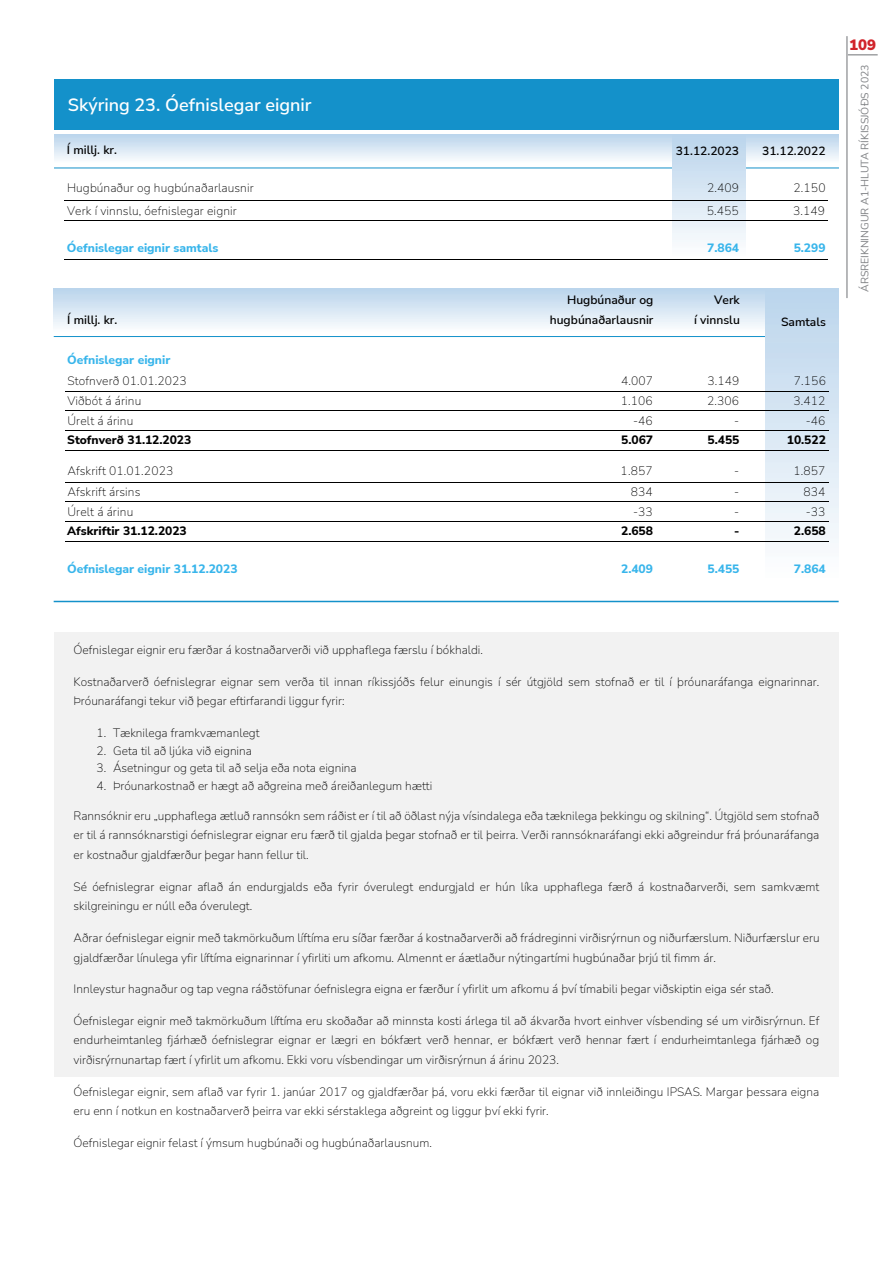
<style>
.page{position:relative;width:893px;height:1263px;background:#fff}
.page>*{position:absolute;margin:0;border:0;box-sizing:border-box;transform-origin:0 0}
.t1{font:600 18px "Nunito Sans";color:#fff}
.t2{font:900 15px "Nunito Sans";color:#d1232a}
.t3{font:200 12px/19.6px "Nunito Sans";letter-spacing:.005em;color:#000}
.t4{font:600 12px/20px "Nunito Sans";color:#000;text-align:right}
.t5{font:800 12px "Nunito Sans";letter-spacing:-.005em;color:#38b5eb}
.t6{font:800 12px "Nunito Sans";letter-spacing:-.005em;color:#000}
.t7{font:10.5px "Nunito Sans";color:#808285}
.s1{font-weight:800;color:#38b5eb}
</style>
<div class="page">
<hr style="left:54px;top:168px;width:785px;height:1px;background:#1491ca">
<div style="left:54px;top:79px;width:785px;height:51px;background:#1491ca"></div>
<svg style="left:54px;top:134px;width:785px;height:26px"></svg>
<hr style="left:846px;top:36px;width:1px;height:262px;background:#808285">
<hr style="left:848px;top:54px;width:30px;height:1px;background:#808285">
<div style="left:54px;top:289px;width:785px;height:42px;background:linear-gradient(to bottom,#bad4ec,#f9fbfd)"></div>
<hr style="left:54px;top:336px;width:785px;height:1px;background:#1491ca">
<div style="left:54px;top:632px;width:785px;height:444px;background:#f2f2f2"></div>
<div style="left:672px;top:135px;width:74px;height:121px;background:linear-gradient(to bottom,#bad4ec,#fcfdfe)"></div>
<div style="left:765px;top:289px;width:74px;height:289px;background:linear-gradient(to bottom,#bad5ec,#f9fafa)"></div>
<hr style="left:64px;top:201px;width:764px;height:1px;background:#000">
<hr style="left:64px;top:220px;width:764px;height:1px;background:#000">
<hr style="left:64px;top:260px;width:764px;height:1px;background:#000">
<hr style="left:54px;top:601px;width:785px;height:1px;background:#1491ca">
<hr style="left:65px;top:391px;width:764px;height:1px;background:#000">
<hr style="left:65px;top:411px;width:764px;height:1px;background:#000">
<hr style="left:65px;top:430px;width:764px;height:1px;background:#000">
<hr style="left:65px;top:450px;width:764px;height:1px;background:#000">
<hr style="left:65px;top:482px;width:764px;height:1px;background:#000">
<hr style="left:65px;top:502px;width:764px;height:1px;background:#000">
<hr style="left:65px;top:521px;width:764px;height:1px;background:#000">
<hr style="left:65px;top:541px;width:764px;height:1px;background:#000">
<p class="t1" style="left:68px;top:92px;width:245px">Skýring 23. Óefnislegar eignir</p>
<p class="t4" style="left:67px;top:139px;width:52px">Í millj. kr.</p>
<p class="t4" style="left:676px;top:141px;width:65px">31.12.2023</p>
<p class="t4" style="left:762px;top:141px;width:65px">31.12.2022</p>
<p class="t3" style="left:67px;top:177px;width:188px">Hugbúnaður og hugbúnaðarlausnir</p>
<p class="t3" style="left:707px;top:177px;width:34px">2.409</p>
<p class="t3" style="left:793px;top:177px;width:34px">2.150</p>
<p class="t3" style="left:67px;top:200px;width:171px">Verk í vinnslu, óefnislegar eignir</p>
<p class="t3" style="left:707px;top:200px;width:34px">5.455</p>
<p class="t3" style="left:793px;top:200px;width:34px">3.149</p>
<p class="t5" style="left:67px;top:240px;width:153px">Óefnislegar eignir samtals</p>
<p class="t5" style="left:707px;top:240px;width:33px">7.864</p>
<p class="t5" style="left:794px;top:240px;width:33px">5.299</p>
<p class="t3" style="left:707px;top:185px;width:34px">5.455</p>
<p class="t3" style="left:793px;top:185px;width:34px">3.149</p>
<p class="t4" style="left:67px;top:310px;width:52px">Í millj. kr.</p>
<p class="t4" style="left:550px;top:290px;width:105px">Hugbúnaður og hugbúnaðarlausnir</p>
<p class="t4" style="left:694px;top:290px;width:47px">Verk<br>í vinnslu</p>
<p class="t4" style="left:567px;top:305px;width:88px">Hugbúnaður og</p>
<p class="t4" style="left:714px;top:305px;width:27px">Verk</p>
<p class="t4" style="left:781px;top:311px;width:46px">Samtals</p>
<p class="t3" style="left:67px;top:348px;width:121px;line-height:21.6px"><span class="s1">Óefnislegar eignir<br></span>Stofnverð 01.01.2023</p>
<p class="t3" style="left:67px;top:363px;width:121px;line-height:21.6px"><span class="s1">Óefnislegar eignir<br></span>Stofnverð 01.01.2023</p>
<p class="t3" style="left:621px;top:371px;width:34px">4.007</p>
<p class="t3" style="left:707px;top:371px;width:34px">3.149</p>
<p class="t3" style="left:794px;top:371px;width:34px">7.156</p>
<p class="t3" style="left:621px;top:386px;width:34px">4.007</p>
<p class="t3" style="left:707px;top:386px;width:34px">3.149</p>
<p class="t3" style="left:793px;top:386px;width:34px">7.156</p>
<p class="t3" style="left:67px;top:391px;width:75px">Viðbót á árinu</p>
<p class="t3" style="left:621px;top:391px;width:34px">1.106</p>
<p class="t3" style="left:707px;top:391px;width:34px">2.306</p>
<p class="t3" style="left:793px;top:391px;width:34px">3.412</p>
<p class="t3" style="left:67px;top:410px;width:67px">Úrelt á árinu</p>
<p class="t3" style="left:633px;top:410px;width:21px">-46</p>
<p class="t3" style="left:734px;top:410px;width:7px">-</p>
<p class="t3" style="left:806px;top:410px;width:21px">-46</p>
<p class="t6" style="left:67px;top:432px;width:126px">Stofnverð 31.12.2023</p>
<p class="t6" style="left:621px;top:432px;width:33px">5.067</p>
<p class="t6" style="left:708px;top:432px;width:33px">5.455</p>
<p class="t6" style="left:787px;top:432px;width:41px">10.522</p>
<p class="t3" style="left:67px;top:460px;width:107px">Afskrift 01.01.2023</p>
<p class="t3" style="left:621px;top:460px;width:34px">1.857</p>
<p class="t3" style="left:734px;top:460px;width:7px">-</p>
<p class="t3" style="left:793px;top:460px;width:34px">1.857</p>
<p class="t3" style="left:67px;top:482px;width:75px">Afskrift ársins</p>
<p class="t3" style="left:631px;top:482px;width:23px">834</p>
<p class="t3" style="left:734px;top:482px;width:7px">-</p>
<p class="t3" style="left:803px;top:482px;width:23px">834</p>
<p class="t3" style="left:67px;top:501px;width:67px">Úrelt á árinu</p>
<p class="t3" style="left:633px;top:501px;width:21px">-33</p>
<p class="t3" style="left:734px;top:501px;width:7px">-</p>
<p class="t3" style="left:806px;top:501px;width:21px">-33</p>
<p class="t6" style="left:67px;top:523px;width:121px">Afskriftir 31.12.2023</p>
<p class="t6" style="left:621px;top:523px;width:33px">2.658</p>
<p class="t6" style="left:734px;top:523px;width:7px">-</p>
<p class="t6" style="left:794px;top:523px;width:33px">2.658</p>
<p class="t5" style="left:67px;top:560px;width:172px">Óefnislegar eignir 31.12.2023</p>
<p class="t5" style="left:621px;top:560px;width:33px">2.409</p>
<p class="t5" style="left:708px;top:560px;width:33px">5.455</p>
<p class="t5" style="left:794px;top:560px;width:33px">7.864</p>
<p class="t3" style="left:67px;top:406px;width:75px">Viðbót á árinu<br>Úrelt á árinu</p>
<p class="t3" style="left:633px;top:425px;width:21px">-46</p>
<p class="t3" style="left:734px;top:425px;width:7px">-</p>
<p class="t3" style="left:805px;top:425px;width:21px">-46</p>
<p class="t3" style="left:620px;top:475px;width:34px">1.857</p>
<p class="t3" style="left:793px;top:475px;width:34px">1.857</p>
<p class="t3" style="left:67px;top:497px;width:75px">Afskrift ársins</p>
<p class="t3" style="left:630px;top:497px;width:23px">834</p>
<p class="t3" style="left:803px;top:497px;width:23px">834</p>
<p class="t3" style="left:67px;top:516px;width:67px">Úrelt á árinu</p>
<p class="t3" style="left:633px;top:516px;width:21px">-33</p>
<p class="t3" style="left:805px;top:516px;width:21px">-33</p>
<p class="t2" style="left:849px;top:34px;width:28px">109</p>
<p class="t7" style="left:857px;top:292px;width:229px;rotate:-90deg">ÁRSREIKNINGUR A1-HLUTA RÍKISSJÓÐS 2023</p>
<p class="t3" style="left:74px;top:640px;width:411px">Óefnislegar eignir eru færðar á kostnaðarverði við upphaflega færslu í bókhaldi.</p>
<p class="t3" style="left:74px;top:671px;width:747px">Kostnaðarverð óefnislegrar eignar sem verða til innan ríkissjóðs felur einungis í sér útgjöld sem stofnað er til í þróunaráfanga eignarinnar.<br>Þróunaráfangi tekur við þegar eftirfarandi liggur fyrir:</p>
<p class="t3" style="left:97px;top:722px;width:165px">1. Tæknilega framkvæmanlegt</p>
<p class="t3" style="left:97px;top:740px;width:157px">2. Geta til að ljúka við eignina</p>
<p class="t3" style="left:97px;top:758px;width:262px">3. Ásetningur og geta til að selja eða nota eignina</p>
<p class="t3" style="left:97px;top:776px;width:337px">4. Þróunarkostnað er hægt að aðgreina með áreiðanlegum hætti</p>
<p class="t3" style="left:74px;top:805px;width:747px;text-align:justify">Rannsóknir eru „upphaflega ætluð rannsókn sem ráðist er í til að öðlast nýja vísindalega eða tæknilega þekkingu og skilning“. Útgjöld sem stofnað er til á rannsóknarstigi óefnislegrar eignar eru færð til gjalda þegar stofnað er til þeirra. Verði rannsóknaráfangi ekki aðgreindur frá þróunaráfanga er kostnaður gjaldfærður þegar hann fellur til.</p>
<p class="t3" style="left:74px;top:876px;width:747px">Sé óefnislegrar eignar aflað án endurgjalds eða fyrir óverulegt endurgjald er hún líka upphaflega færð á kostnaðarverði, sem samkvæmt skilgreiningu er núll eða óverulegt.</p>
<p class="t3" style="left:74px;top:927px;width:747px">Aðrar óefnislegar eignir með takmörkuðum líftíma eru síðar færðar á kostnaðarverði að frádreginni virðisrýrnun og niðurfærslum. Niðurfærslur eru gjaldfærðar línulega yfir líftíma eignarinnar í yfirliti um afkomu. Almennt er áætlaður nýtingartími hugbúnaðar þrjú til fimm ár.</p>
<p class="t3" style="left:74px;top:979px;width:701px">Innleystur hagnaður og tap vegna ráðstöfunar óefnislegra eigna er færður í yfirlit um afkomu á því tímabili þegar viðskiptin eiga sér stað.</p>
<p class="t3" style="left:74px;top:1010px;width:747px;text-align:justify">Óefnislegar eignir með takmörkuðum líftíma eru skoðaðar að minnsta kosti árlega til að ákvarða hvort einhver vísbending sé um virðisrýrnun. Ef endurheimtanleg fjárhæð óefnislegrar eignar er lægri en bókfært verð hennar, er bókfært verð hennar fært í endurheimtanlega fjárhæð og virðisrýrnunartap fært í yfirlit um afkomu. Ekki voru vísbendingar um virðisrýrnun á árinu 2023.</p>
<p class="t3" style="left:74px;top:1081px;width:747px">Óefnislegar eignir, sem aflað var fyrir 1. janúar 2017 og gjaldfærðar þá, voru ekki færðar til eignar við innleiðingu IPSAS. Margar þessara eigna eru enn í notkun en kostnaðarverð þeirra var ekki sérstaklega aðgreint og liggur því ekki fyrir.</p>
<p class="t3" style="left:74px;top:1133px;width:360px">Óefnislegar eignir felast í ýmsum hugbúnaði og hugbúnaðarlausnum.</p>
</div>
